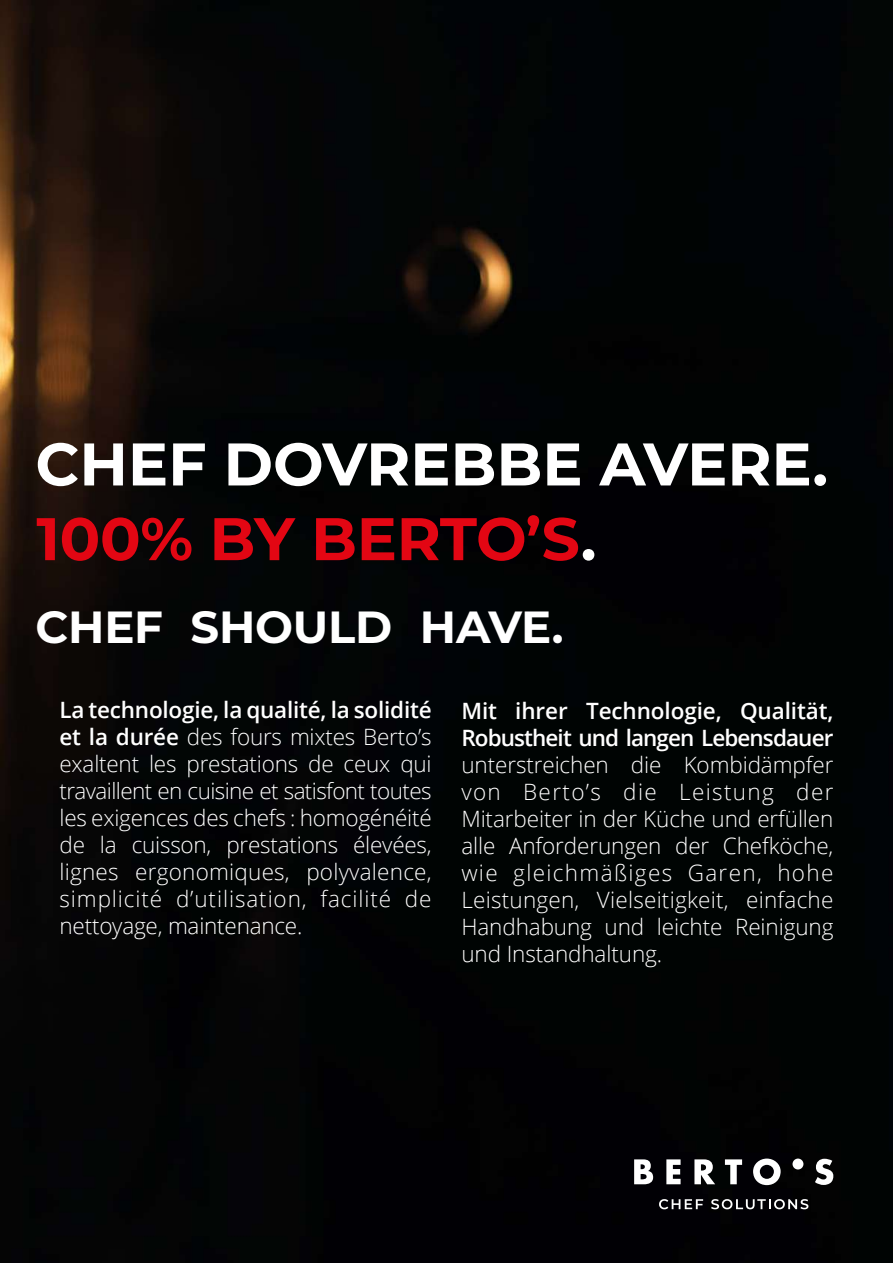
<style>
.page{position:relative;width:893px;height:1263px;background:#fff}
.page>*{position:absolute;margin:0;border:0;box-sizing:border-box;transform-origin:0 0}
.t1{font:700 60px/74.7px "Montserrat";letter-spacing:-.005em;color:#fff}
.t2{font:700 45px "Montserrat";letter-spacing:-.005em;color:#fff}
.t3{font:300 22.5px/27px "Open Sans";letter-spacing:-.005em;color:#fff;text-align:justify}
.t4{font:600 22.5px/27px "Open Sans";letter-spacing:-.04em;color:#fff}
.t5{font:300 22.35px "Open Sans";letter-spacing:-.025em;color:#fff}
.s1{color:#e30613}
.s2{font-weight:600}
</style>
<div class="page">
<img style="left:0;top:0;width:893px;height:1263px">
<svg style="left:634px;top:1159px;width:19px;height:25px"></svg>
<svg style="left:666px;top:1159px;width:15px;height:25px"></svg>
<svg style="left:694px;top:1159px;width:21px;height:25px"></svg>
<svg style="left:725px;top:1159px;width:17px;height:25px"></svg>
<svg style="left:753px;top:1158px;width:28px;height:27px"></svg>
<svg style="left:815px;top:1159px;width:18px;height:26px"></svg>
<div style="left:792px;top:1158px;width:11px;height:11px;background:#fff;border-radius:50%"></div>
<svg style="left:659px;top:1199px;width:44px;height:10px"></svg>
<svg style="left:711px;top:1199px;width:97px;height:10px"></svg>
<h1 class="t1" style="left:35px;top:424px;width:794px">CHEF DOVREBBE AVERE.<br><span class="s1">100% BY BERTO’S</span>.</h1>
<h2 class="t2" style="left:35px;top:595px;width:529px">CHEF SHOULD HAVE.</h2>
<p class="t3" style="left:60px;top:695px;width:374px"><span class="s2">La technologie, la qualité, la solidité et la durée</span> des fours mixtes Berto’s exaltent les prestations de ceux qui</p>
<p class="t5" style="left:60px;top:775px;width:374px">travaillent en cuisine et satisfont toutes</p>
<p class="t3" style="left:60px;top:803px;width:374px">les exigences des chefs : homogénéité de la cuisson, prestations élevées, lignes ergonomiques, polyvalence, simplicité d’utilisation, facilité de nettoyage, maintenance.</p>
<p class="t4" style="left:461px;top:697px;width:374px">Mit ihrer Technologie, Qualität,<br>Robustheit und langen Lebensdauer</p>
<p class="t3" style="left:461px;top:751px;width:374px">unterstreichen die Kombidämpfer von Berto’s die Leistung der Mitarbeiter in der Küche und erfüllen alle Anforderungen der Chefköche, wie gleichmäßiges Garen, hohe Leistungen, Vielseitigkeit, einfache Handhabung und leichte Reinigung und Instandhaltung.</p>
</div>
